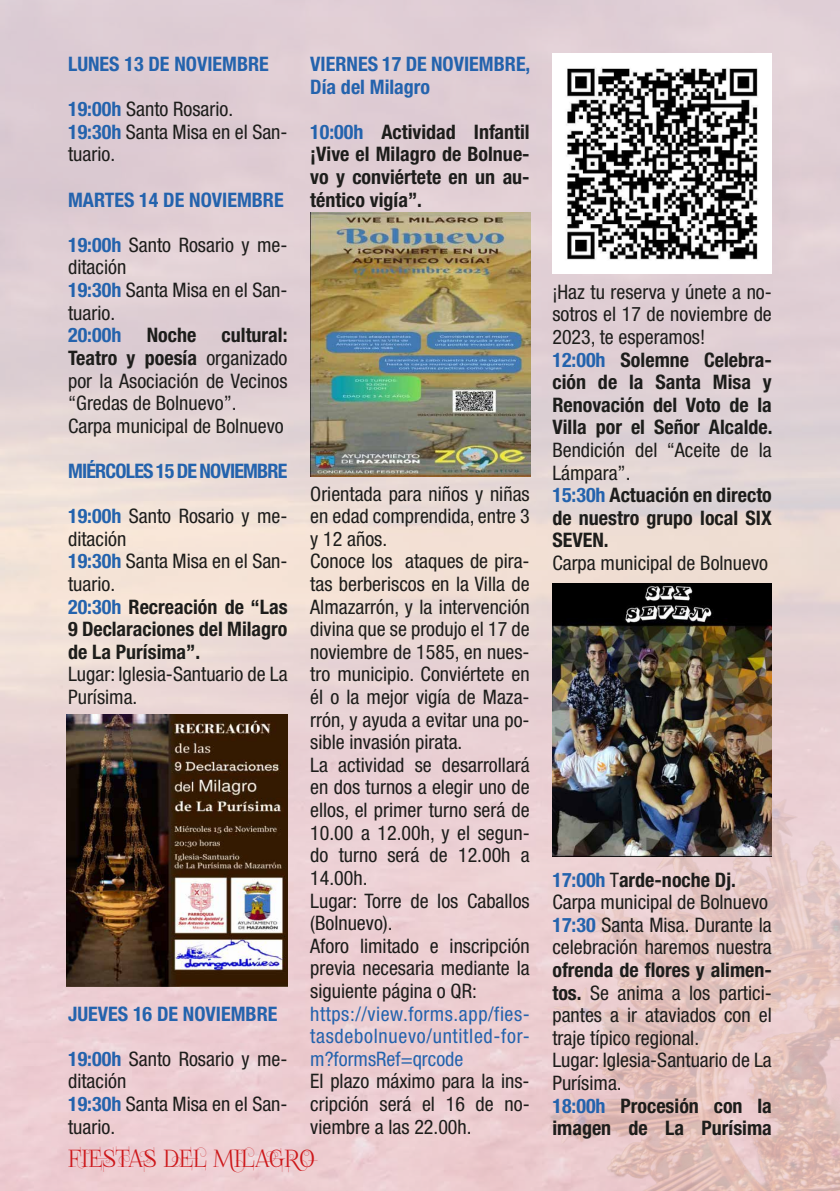
<style>
.page{position:relative;width:840px;height:1191px;background:#fff}
.page>*{position:absolute;margin:0;border:0;box-sizing:border-box;transform-origin:0 0}
.t1{font:24px "Foglihten No 04";color:#cd171a}
.t2{font:condensed 20px/22.6px "Helvetica Neue LT Std";color:#1d1d1b}
.t3{font:700 condensed 20px/22.6px "Helvetica Neue LT Std";color:#1d1d1b}
.t4{font:700 condensed 20px/22.6px "Helvetica Neue LT Std";color:#2463ad}
.t5{font:condensed 20px/22.6px "Helvetica Neue LT Std";letter-spacing:.035em;color:#2463ad;text-align:justify}
.t6{font:700 condensed 20px "Helvetica Neue LT Std";letter-spacing:-.04em;color:#2463ad}
.s1{font-weight:700;color:#2463ad}
.s2{font-weight:700}
.s3{color:#2463ad}
.s4{font-weight:400}
</style>
<div class="page">
<img style="left:0;top:0;width:839px;height:1191px">
<img style="left:534px;top:783px;width:305px;height:408px">
<img style="left:66px;top:714px;width:221px;height:272px">
<img style="left:310px;top:213px;width:220px;height:263px">
<img style="left:552px;top:54px;width:219px;height:219px">
<img style="left:552px;top:583px;width:219px;height:274px">
<p class="t4" style="left:68px;top:52px;width:202px">LUNES 13 DE NOVIEMBRE</p>
<p class="t2" style="left:68px;top:98px;width:221px"><span class="s1">19:00h</span> Santo Rosario.<br><span class="s1">19:30h</span> Santa Misa en el San&shy;tuario.</p>
<p class="t4" style="left:68px;top:188px;width:217px">MARTES 14 DE NOVIEMBRE</p>
<p class="t2" style="left:68px;top:233px;width:221px"><span class="s1">19:00h</span> Santo Rosario y me&shy;ditación<br><span class="s1">19:30h</span> Santa Misa en el San&shy;tuario.</p>
<p class="t4" style="left:68px;top:324px;width:55px">20:00h</p>
<p class="t3" style="left:147px;top:324px;width:51px">Noche</p>
<p class="t2" style="left:68px;top:324px;width:221px;text-indent:153px"><span class="s2">cultural:<br>Teatro y poesía</span> organizado por la Asociación de Vecinos “Gredas de Bolnuevo”.<br>Carpa municipal de Bolnuevo</p>
<p class="t6" style="left:68px;top:459px;width:221px">MIÉRCOLES 15 DE NOVIEMBRE</p>
<p class="t3" style="left:68px;top:504px;width:221px"><span class="s3">19:00h</span> <span class="s4">Santo Rosario y me&shy;ditación<br></span><span class="s3">19:30h</span> <span class="s4">Santa Misa en el San&shy;tuario.<br></span><span class="s3">20:30h</span> Recreación de “Las<br>9 Declaraciones del Milagro de La Purísima”.</p>
<p class="t2" style="left:68px;top:663px;width:221px">Lugar: Iglesia-Santuario de La<br>Purísima.</p>
<p class="t4" style="left:68px;top:1002px;width:211px">JUEVES 16 DE NOVIEMBRE</p>
<p class="t2" style="left:68px;top:1047px;width:221px"><span class="s1">19:00h</span> Santo Rosario y me&shy;ditación<br><span class="s1">19:30h</span> Santa Misa en el San&shy;tuario.</p>
<p class="t4" style="left:310px;top:52px;width:221px">VIERNES 17 DE NOVIEMBRE,<br>Día del Milagro</p>
<p class="t3" style="left:310px;top:120px;width:221px;text-align:justify"><span class="s3">10:00h</span> Actividad Infantil ¡Vive el Milagro de Bolnue&shy;vo y conviértete en un au&shy;téntico vigía”.</p>
<p class="t2" style="left:310px;top:482px;width:221px">Orientada para niños y niñas en edad comprendida, entre 3 y 12 años.<br>Conoce los ataques de pira&shy;tas berberiscos en la Villa de<br>Almazarrón, y la intervención divina que se produjo el 17 de noviembre de 1585, en nues&shy;tro municipio. Conviértete en él o la mejor vigía de Maza&shy;rrón, y ayuda a evitar una po&shy;sible invasión pirata.<br>La actividad se desarrollará en dos turnos a elegir uno de ellos, el primer turno será de<br>10.00 a 12.00h, y el segun&shy;do turno será de 12.00h a<br>14.00h.<br>Lugar: Torre de los Caballos (Bolnuevo).<br>Aforo limitado e inscripción previa necesaria mediante la siguiente página o QR:</p>
<p class="t5" style="left:310px;top:1002px;width:221px">https://view.forms.app/fies&shy;tasdebolnuevo/untitled-for&shy;m?formsRef=qrcode</p>
<p class="t2" style="left:310px;top:1069px;width:221px;text-align:justify">El plazo máximo para la ins&shy;cripción será el 16 de no&shy;viembre a las 22.00h.</p>
<p class="t1" style="left:68px;top:1143px;width:248px">FIESTAS DEL MILAGRO</p>
<p class="t3" style="left:552px;top:280px;width:221px"><span class="s4">¡Haz tu reserva y únete a no&shy;sotros el 17 de noviembre de<br>2023, te esperamos!<br></span><span class="s3">12:00h</span> Solemne Celebra&shy;ción de la Santa Misa y<br>Renovación del Voto de la<br>Villa por el Señor Alcalde.</p>
<p class="t3" style="left:552px;top:438px;width:221px"><span class="s4">Bendición del “Aceite de la<br>Lámpara”.<br></span><span class="s3">15:30h</span> Actuación en directo de nuestro grupo local SIX<br>SEVEN.</p>
<p class="t2" style="left:552px;top:551px;width:217px">Carpa municipal de Bolnuevo</p>
<p class="t2" style="left:552px;top:868px;width:221px"><span class="s1">17:00h</span> T<span class="s2">arde-noche Dj.<br></span>Carpa municipal de Bolnuevo<br><span class="s1">17:30</span> Santa Misa. Durante la celebración haremos nuestra</p>
<p class="t2" style="left:552px;top:958px;width:221px"><span class="s2">ofrenda de flores y alimen&shy;tos.</span> Se anima a los partici&shy;pantes a ir ataviados con el traje típico regional.<br>Lugar: Iglesia-Santuario de La<br>Purísima.<br><span class="s1">18:00h</span> <span class="s2">Procesión con la imagen de La Purísima</span></p>
</div>
